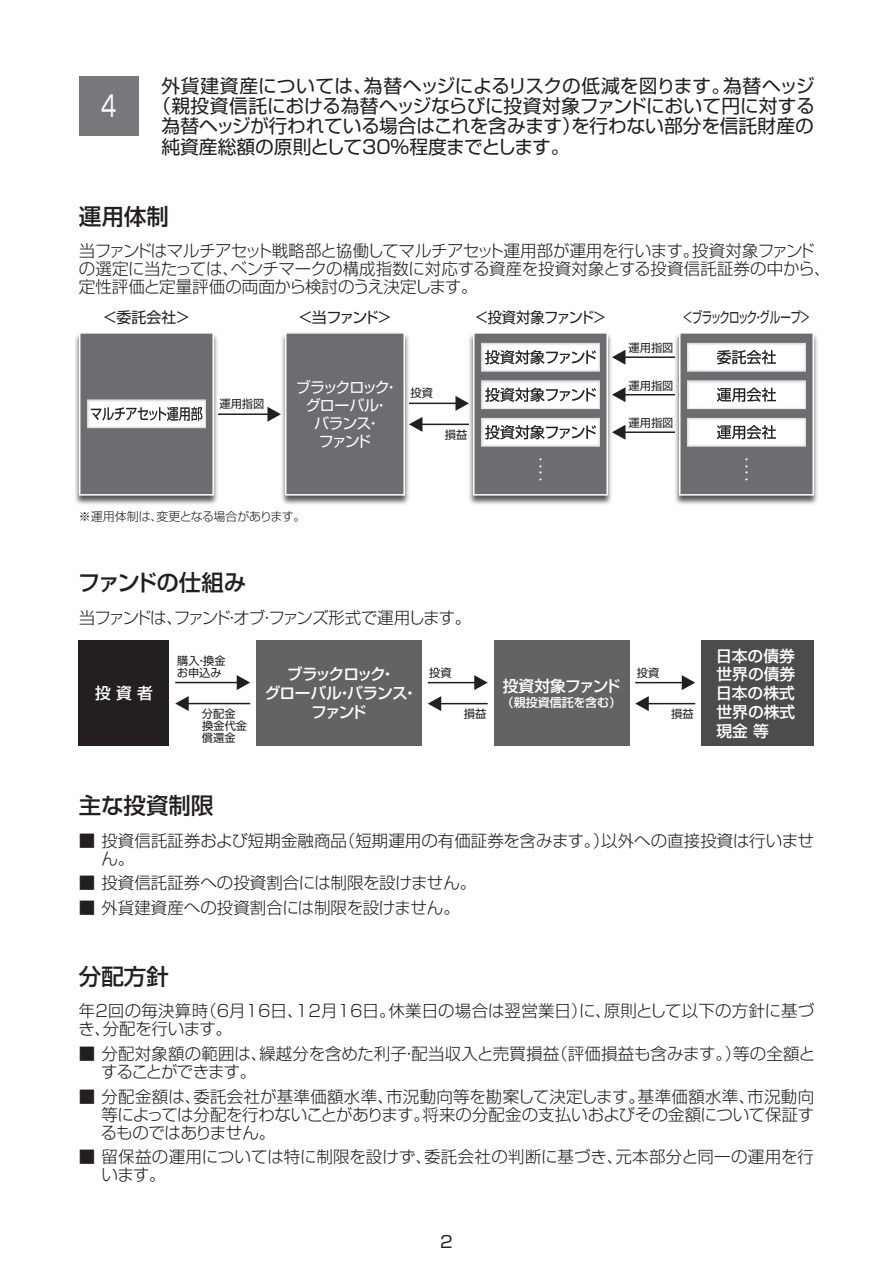
<style>
.page{position:relative;width:893px;height:1263px;background:#fff}
.page>*{position:absolute;margin:0;border:0;box-sizing:border-box;transform-origin:0 0}
.t1{font:28.5px "Shin Go Pr 5";color:#fff;scale:.7 1}
.t2{font:500 22.5px "Shin Go Pr 5";color:#231f20}
.t3{font:500 22.5px "Shin Go Pr 5";letter-spacing:-.035em;color:#231f20}
.t4{font:18.75px "Shin Go Pr 5";letter-spacing:-.01em;color:#231f20}
.t5{font:300 16.5px/18px "Shin Go Pr 5";letter-spacing:-.005em;color:#231f20}
.t6{font:300 16.5px/18px "Shin Go Pr 5";letter-spacing:-.03em;color:#231f20}
.t7{font:300 16.5px "Shin Go Pr 5";letter-spacing:-.09em;color:#231f20}
.t8{font:16.5px "Shin Go Pr 5";color:#231f20}
.t9{font:500 15.75px/18.8px "Shin Go Pr 5";letter-spacing:-.01em;color:#fff;text-align:justify}
.t10{font:500 15.75px/18.8px "Shin Go Pr 5";letter-spacing:-.065em;color:#fff;text-align:center}
.t11{font:500 15.75px "Shin Go Pr 5";letter-spacing:-.05em;color:#fff}
.t12{font:15px/18px "Shin Go Pr 5";letter-spacing:-.07em;color:#fff;text-align:center}
.t13{font:15px "Shin Go Pr 5";letter-spacing:-.075em;color:#231f20;scale:.7 1}
.t14{font:15px "Shin Go Pr 5";letter-spacing:-.045em;color:#231f20}
.t15{font:15px "Shin Go Pr 5";letter-spacing:-.045em;color:#231f20;scale:.95 1}
.t16{font:13.5px "Shin Go Pr 5";color:#fff}
.t17{font:300 12px "Shin Go Pr 5";letter-spacing:-.02em;color:#231f20}
.t18{font:500 12px "Shin Go Pr 5";color:#fff}
.t19{font:11.25px/12px "Shin Go Pr 5";color:#231f20}
</style>
<div class="page">
<div style="left:79px;top:76px;width:59px;height:60px;background:#76787b"></div>
<div style="left:74px;top:331px;width:145px;height:174px;background:#231f20;opacity:.75"></div>
<div style="left:79px;top:332px;width:135px;height:164px;background:#6c6d70;border:2px solid #fff"></div>
<div style="left:76px;top:389px;width:141px;height:41px;background:#6c6d70;opacity:.75"></div>
<div style="left:280px;top:331px;width:130px;height:174px;background:#231f20;opacity:.75"></div>
<div style="left:286px;top:333px;width:118px;height:162px;background:#6c6d70"></div>
<div style="left:285px;top:332px;width:120px;height:164px;border:2px solid #fff"></div>
<div style="left:468px;top:331px;width:145px;height:174px;background:#231f20;opacity:.75"></div>
<div style="left:473px;top:332px;width:135px;height:164px;background:#6c6d70;border:2px solid #fff"></div>
<div style="left:470px;top:408px;width:144px;height:42px;background:#6c6d70;opacity:.75"></div>
<div style="left:470px;top:333px;width:144px;height:42px;background:#6c6d70;opacity:.75"></div>
<div style="left:470px;top:370px;width:144px;height:42px;background:#6c6d70;opacity:.75"></div>
<div style="left:674px;top:331px;width:145px;height:174px;background:#231f20;opacity:.75"></div>
<div style="left:679px;top:332px;width:135px;height:164px;background:#6c6d70;border:2px solid #fff"></div>
<div style="left:675px;top:408px;width:132px;height:42px;background:#6c6d70;opacity:.75"></div>
<div style="left:675px;top:333px;width:132px;height:42px;background:#6c6d70;opacity:.75"></div>
<div style="left:675px;top:370px;width:132px;height:42px;background:#6c6d70;opacity:.75"></div>
<hr style="left:218px;top:413px;width:52px;height:2px;background:#231f20">
<svg style="left:267px;top:407px;width:14px;height:15px"></svg>
<hr style="left:409px;top:403px;width:52px;height:1px;background:#231f20">
<svg style="left:455px;top:396px;width:14px;height:15px"></svg>
<hr style="left:416px;top:424px;width:53px;height:1px;background:#231f20">
<svg style="left:409px;top:417px;width:13px;height:15px"></svg>
<hr style="left:622px;top:356px;width:53px;height:2px;background:#231f20">
<svg style="left:612px;top:350px;width:13px;height:15px"></svg>
<hr style="left:622px;top:394px;width:53px;height:1px;background:#231f20">
<svg style="left:612px;top:387px;width:13px;height:15px"></svg>
<hr style="left:622px;top:431px;width:53px;height:2px;background:#231f20">
<svg style="left:612px;top:425px;width:13px;height:15px"></svg>
<svg style="left:78px;top:640px;width:736px;height:106px"></svg>
<hr style="left:428px;top:682px;width:52px;height:1px;background:#231f20">
<svg style="left:474px;top:675px;width:14px;height:15px"></svg>
<hr style="left:435px;top:703px;width:53px;height:1px;background:#231f20">
<svg style="left:428px;top:696px;width:13px;height:15px"></svg>
<hr style="left:635px;top:682px;width:53px;height:1px;background:#231f20">
<svg style="left:682px;top:675px;width:13px;height:15px"></svg>
<hr style="left:643px;top:703px;width:52px;height:1px;background:#231f20">
<svg style="left:635px;top:696px;width:14px;height:15px"></svg>
<hr style="left:175px;top:682px;width:68px;height:1px;background:#231f20">
<svg style="left:237px;top:675px;width:13px;height:15px"></svg>
<hr style="left:183px;top:703px;width:67px;height:1px;background:#231f20">
<svg style="left:175px;top:696px;width:14px;height:15px"></svg>
<div style="left:256px;top:641px;width:165px;height:105px;background:#636366"></div>
<div style="left:701px;top:641px;width:113px;height:105px;background:#4b4c4d"></div>
<div style="left:79px;top:641px;width:90px;height:105px;background:#231f20"></div>
<div style="left:494px;top:641px;width:135px;height:105px;background:#636366"></div>
<h1 class="t1" style="left:101px;top:83px;width:23px">4</h1>
<p class="t4" style="left:161px;top:70px;width:655px">外貨建資産については、為替ヘッジによるリスクの低減を図ります。為替ヘッジ</p>
<p class="t4" style="left:152px;top:91px;width:664px">（親投資信託における為替ヘッジならびに投資対象ファンドにおいて円に対する</p>
<p class="t4" style="left:161px;top:111px;width:654px">為替ヘッジが行われている場合はこれを含みます）を行わない部分を信託財産の</p>
<p class="t4" style="left:161px;top:131px;width:409px">純資産総額の原則として30％程度までとします。</p>
<h2 class="t2" style="left:79px;top:198px;width:91px">運用体制</h2>
<p class="t6" style="left:79px;top:240px;width:753px">当ファンドはマルチアセット戦略部と協働してマルチアセット運用部が運用を行います。投資対象ファンドの選定に当たっては、ベンチマークの構成指数に対応する資産を投資対象とする投資信託証券の中から、定性評価と定量評価の両面から検討のうえ決定します。</p>
<p class="t14" style="left:103px;top:305px;width:89px">＜委託会社＞</p>
<p class="t13" style="left:683px;top:305px;width:184px">＜ブラックロック・グループ＞</p>
<p class="t14" style="left:298px;top:305px;width:95px">＜当ファンド＞</p>
<p class="t15" style="left:475px;top:305px;width:140px">＜投資対象ファンド＞</p>
<p class="t19" style="left:219px;top:397px;width:46px">運用指図</p>
<p class="t12" style="left:296px;top:376px;width:104px">ブラックロック・グローバル・<br>バランス・<br>ファンド</p>
<p class="t19" style="left:410px;top:386px;width:24px">投資</p>
<p class="t19" style="left:445px;top:427px;width:24px">損益</p>
<p class="t17" style="left:79px;top:507px;width:228px">※運用体制は、変更となる場合があります。</p>
<p class="t16" style="left:552px;top:456px;width:28px;rotate:90deg">････</p>
<p class="t19" style="left:628px;top:341px;width:46px">運用指図</p>
<p class="t19" style="left:628px;top:378px;width:46px">運用指図</p>
<p class="t19" style="left:628px;top:416px;width:46px">運用指図</p>
<h2 class="t3" style="left:78px;top:564px;width:170px">ファンドの仕組み</h2>
<p class="t7" style="left:79px;top:604px;width:394px">当ファンドは、ファンド・オブ・ファンズ形式で運用します。</p>
<p class="t19" style="left:177px;top:653px;width:50px">購入・換金お申込み</p>
<p class="t19" style="left:202px;top:707px;width:47px">分配金換金代金償還金</p>
<p class="t10" style="left:265px;top:663px;width:155px">ブラックロック・<br>グローバル・バランス・ファンド</p>
<p class="t19" style="left:429px;top:665px;width:24px">投資</p>
<p class="t9" style="left:95px;top:682px;width:59px">投 資 者</p>
<p class="t11" style="left:503px;top:673px;width:119px">投資対象ファンド</p>
<p class="t18" style="left:502px;top:693px;width:121px">（親投資信託を含む）</p>
<p class="t19" style="left:464px;top:707px;width:24px">損益</p>
<p class="t19" style="left:637px;top:665px;width:24px">投資</p>
<p class="t19" style="left:671px;top:707px;width:24px">損益</p>
<p class="t16" style="left:758px;top:456px;width:28px;rotate:90deg">････</p>
<p class="t9" style="left:716px;top:645px;width:80px">日本の債券世界の債券日本の株式世界の株式現金 等</p>
<h2 class="t2" style="left:79px;top:787px;width:136px">主な投資制限</h2>
<p class="t5" style="left:101px;top:830px;width:714px;text-indent:-23px">■ 投資信託証券および短期金融商品（短期運用の有価証券を含みます。）以外への直接投資は行いません。</p>
<p class="t5" style="left:79px;top:872px;width:399px">■ 投資信託証券への投資割合には制限を設けません。</p>
<p class="t5" style="left:79px;top:897px;width:382px">■ 外貨建資産への投資割合には制限を設けません。</p>
<h2 class="t2" style="left:79px;top:958px;width:91px">分配方針</h2>
<p class="t5" style="left:78px;top:1000px;width:737px">年２回の毎決算時（６月16日、12月16日。休業日の場合は翌営業日）に、原則として以下の方針に基づき、分配を行います。</p>
<p class="t5" style="left:101px;top:1043px;width:715px;text-indent:-22px">■ 分配対象額の範囲は、繰越分を含めた利子・配当収入と売買損益（評価損益も含みます。）等の全額とすることができます。</p>
<p class="t5" style="left:101px;top:1086px;width:715px;text-align:justify;text-indent:-22px">■ 分配金額は、委託会社が基準価額水準、市況動向等を勘案して決定します。基準価額水準、市況動向等によっては分配を行わないことがあります。将来の分配金の支払いおよびその金額について保証するものではありません。</p>
<p class="t5" style="left:101px;top:1146px;width:714px;text-indent:-23px">■ 留保益の運用については特に制限を設けず、委託会社の判断に基づき、元本部分と同一の運用を行います。</p>
<p class="t8" style="left:440px;top:1228px;width:14px">2</p>
</div>
